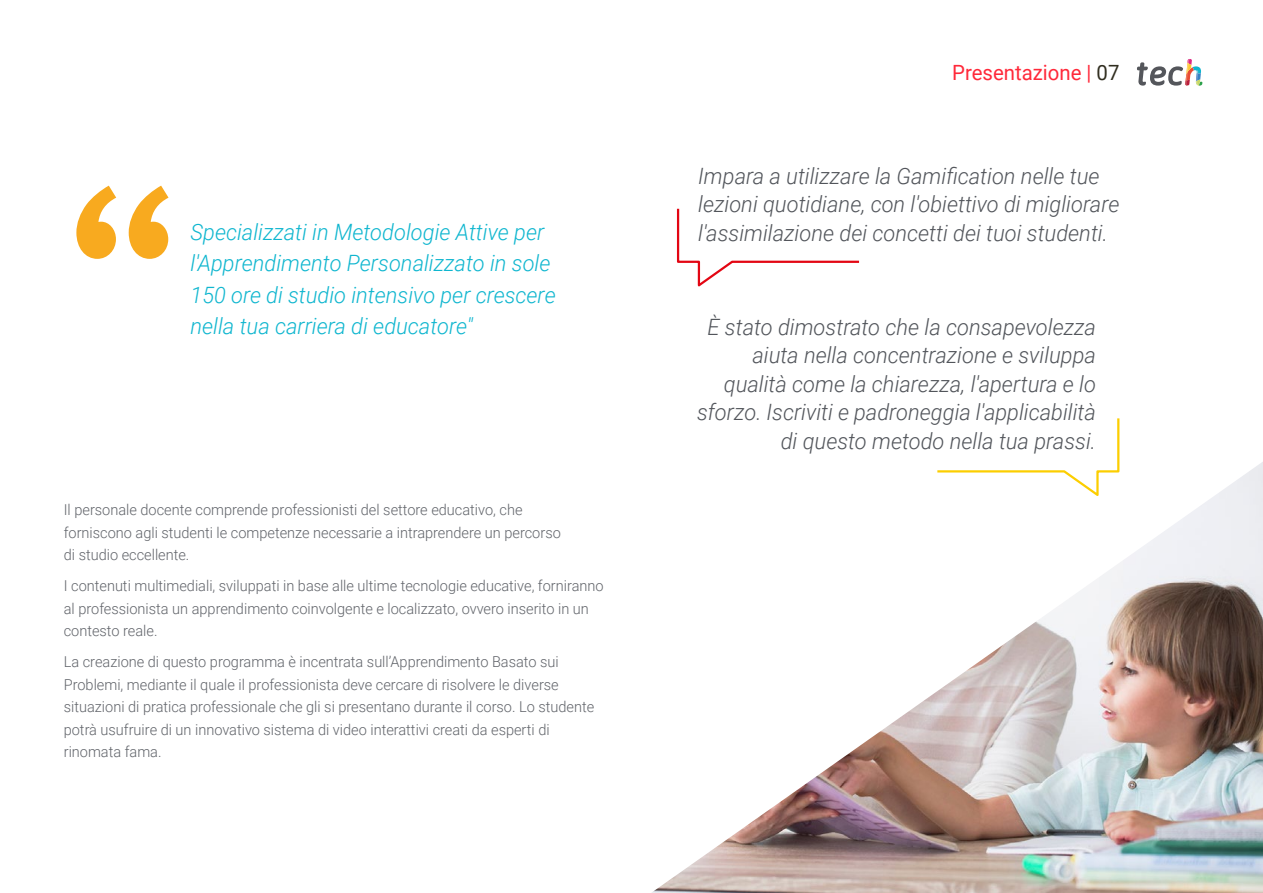
<style>
.page{position:relative;width:1263px;height:893px;background:#fff}
.page>*{position:absolute;margin:0;border:0;box-sizing:border-box;transform-origin:0 0}
.t1{font:italic 300 22.5px/28.5px "Roboto";color:#52555b}
.t2{font:italic 300 22.5px/31.5px "Roboto";color:#0fb6cf}
.t3{font:21px "Roboto";color:#ff293a}
.t4{font:300 15px/22.5px "Roboto";color:#61646a}
.s1{color:#312e20}
</style>
<div class="page">
<svg style="left:76px;top:186px;width:93px;height:73px"></svg>
<img style="left:652px;top:462px;width:611px;height:431px">
<svg style="left:676px;top:208px;width:184px;height:79px"></svg>
<svg style="left:1137px;top:59px;width:65px;height:27px"></svg>
<svg style="left:935px;top:418px;width:185px;height:81px"></svg>
<h1 class="t2" style="left:190px;top:215px;width:367px">Specializzati in Metodologie Attive per l'Apprendimento Personalizzato in sole 150 ore di studio intensivo per crescere nella tua carriera di educatore"</h1>
<p class="t4" style="left:64px;top:498px;width:499px">Il personale docente comprende professionisti del settore educativo, che forniscono agli studenti le competenze necessarie a intraprendere un percorso di studio eccellente.</p>
<p class="t4" style="left:64px;top:574px;width:541px">I contenuti multimediali, sviluppati in base alle ultime tecnologie educative, forniranno al professionista un apprendimento coinvolgente e localizzato, ovvero inserito in un contesto reale.</p>
<p class="t4" style="left:64px;top:650px;width:532px">La creazione di questo programma è incentrata sull’Apprendimento Basato sui Problemi, mediante il quale il professionista deve cercare di risolvere le diverse situazioni di pratica professionale che gli si presentano durante il corso. Lo studente potrà usufruire di un innovativo sistema di video interattivi creati da esperti di rinomata fama.</p>
<h2 class="t3" style="left:952px;top:57px;width:169px">Presentazione | <span class="s1">07</span></h2>
<h1 class="t1" style="left:698px;top:161px;width:423px">Impara a utilizzare la Gamification nelle tue lezioni quotidiane, con l'obiettivo di migliorare l'assimilazione dei concetti dei tuoi studenti.</h1>
<h1 class="t1" style="left:697px;top:311px;width:400px;text-align:right">È stato dimostrato che la consapevolezza aiuta nella concentrazione e sviluppa qualità come la chiarezza, l'apertura e lo sforzo. Iscriviti e padroneggia l'applicabilità di questo metodo nella tua prassi.</h1>
</div>
